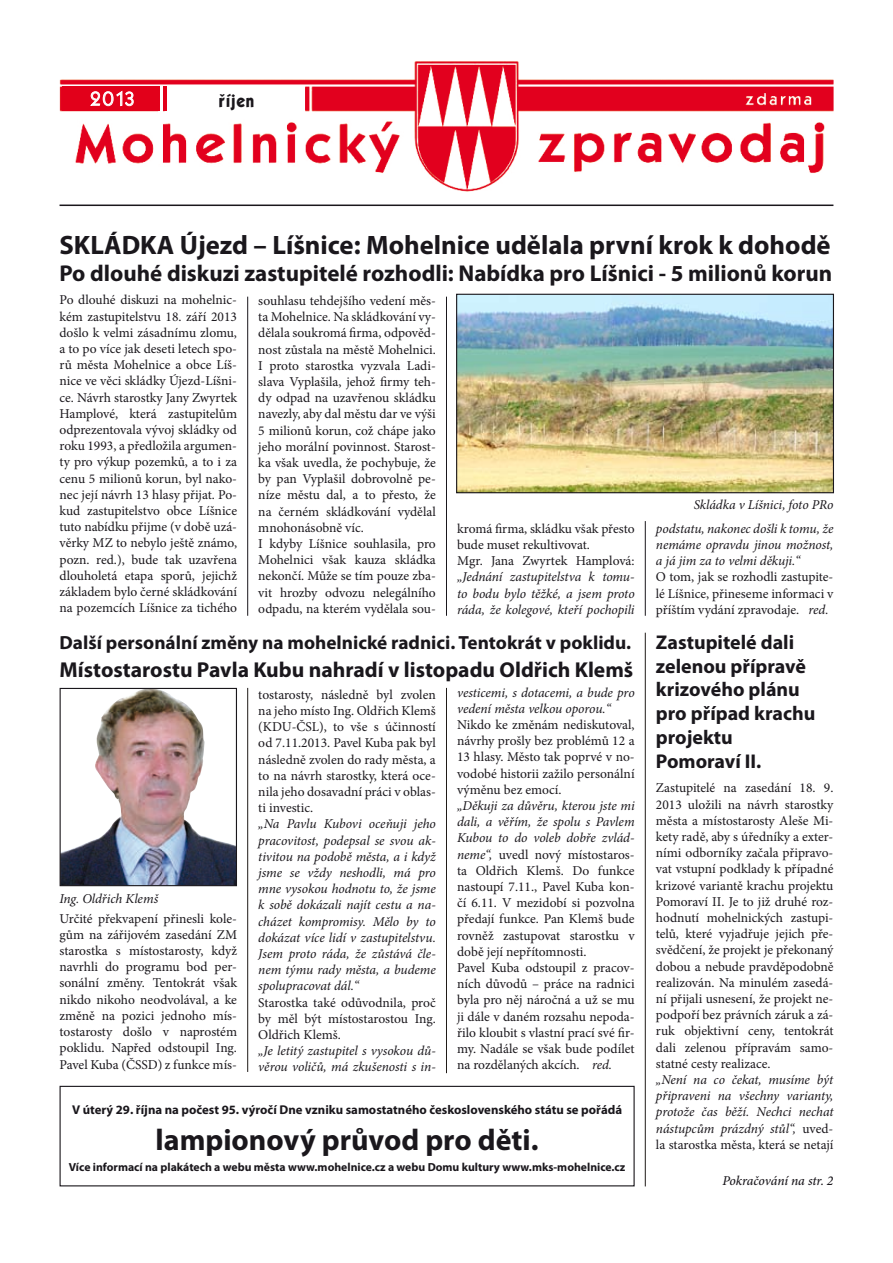
<style>
.page{position:relative;width:893px;height:1263px;background:#fff}
.page>*{position:absolute;margin:0;border:0;box-sizing:border-box;transform-origin:0 0}
.t1{font:700 30px "Myriad Pro";color:#1a171c}
.t2{font:700 26.7px "Myriad Pro";color:#1a171c}
.t3{font:700 22.95px "Myriad Pro";color:#1a171c}
.t4{font:700 21.6px "Myriad Pro";color:#1a171c}
.t5{font:700 19.95px/24px "Myriad Pro";color:#1a171c}
.t6{font:700 19.05px "Myriad Pro";color:#1a171c}
.t7{font:16.95px "Kabana";color:#fff}
.t8{font:15px "Kabana Bold CE";color:#1a171c;scale:.9 1}
.t9{font:13.5px/16.2px "Minion Pro";color:#1a171c;text-align:justify}
.t10{font:italic 13.5px/16.2px "Minion Pro";letter-spacing:-.005em;color:#1a171c;text-align:justify}
.t11{font:italic 500 13.5px "Minion Pro";letter-spacing:-.01em;color:#1a171c}
.t12{font:700 12.75px "Myriad Pro";color:#1a171c}
.t13{font:700 11.7px "Myriad Pro";color:#1a171c}
.s1{font-style:italic}
.s2{font-style:normal}
</style>
<div class="page">
<hr style="left:60px;top:205px;width:773px;height:1px;background:#1a171c">
<img style="left:60px;top:61px;width:773px;height:131px">
<div style="left:62px;top:86px;width:105px;height:25px;background:#e2001a"></div>
<svg style="left:90px;top:90px;width:44px;height:17px"></svg>
<hr style="left:160px;top:86px;width:3px;height:26px;background:#fff">
<div style="left:170px;top:91px;width:133px;height:21px;background:#fff"></div>
<img style="left:458px;top:296px;width:374px;height:195px">
<div style="left:456px;top:294px;width:378px;height:199px;border:1px solid #1a171c"></div>
<hr style="left:247px;top:297px;width:1px;height:319px;background:#1a171c">
<hr style="left:446px;top:297px;width:1px;height:319px;background:#1a171c">
<hr style="left:645px;top:521px;width:1px;height:95px;background:#1a171c">
<img style="left:62px;top:690px;width:173px;height:194px">
<div style="left:60px;top:688px;width:177px;height:198px;border:1px solid #1a171c"></div>
<div style="left:60px;top:1086px;width:575px;height:100px;border:1px solid #1a171c"></div>
<hr style="left:247px;top:688px;width:1px;height:384px;background:#201b18">
<hr style="left:446px;top:688px;width:1px;height:385px;background:#201b18">
<hr style="left:645px;top:633px;width:1px;height:553px;background:#201b18">
<p class="t7" style="left:90px;top:88px;width:45px">2013</p>
<p class="t8" style="left:218px;top:90px;width:41px">říjen</p>
<h2 class="t2" style="left:60px;top:227px;width:773px">SKLÁDKA Újezd – Líšnice: Mohelnice udělala první krok k dohodě</h2>
<h3 class="t3" style="left:60px;top:259px;width:774px">Po dlouhé diskuzi zastupitelé rozhodli: Nabídka pro Líšnici - 5 milionů korun</h3>
<p class="t9" style="left:60px;top:292px;width:179px">Po dlouhé diskuzi na mohelnic&shy;kém zastupitelstvu 18. září 2013 došlo k velmi zásadnímu zlomu, a to po více jak deseti letech spo&shy;rů města Mohelnice a obce Líš&shy;nice ve věci skládky Újezd-Líšni&shy;ce. Návrh starostky Jany Zwyrtek Hamplové, která zastupitelům odprezentovala vývoj skládky od roku 1993, a předložila argumen&shy;ty pro výkup pozemků, a to i za cenu 5 milionů korun, byl nako&shy;nec její návrh 13 hlasy přijat. Po&shy;kud zastupitelstvo obce Líšnice tuto nabídku přijme (v době uzá&shy;věrky MZ to nebylo ještě známo, pozn. red.), bude tak uzavřena dlouholetá etapa sporů, jejichž základem bylo černé skládkování na pozemcích Líšnice za tichého</p>
<p class="t9" style="left:258px;top:293px;width:179px;text-align:left">souhlasu tehdejšího vedení měs&shy;ta Mohelnice. Na skládkování vy&shy;dělala soukromá firma, odpověd&shy;nost zůstala na městě Mohelnici.<br>I proto starostka vyzvala Ladi&shy;slava Vyplašila, jehož firmy teh&shy;dy odpad na uzavřenou skládku navezly, aby dal městu dar ve výši<br>5 milionů korun, což chápe jako jeho morální povinnost. Starost&shy;ka však uvedla, že pochybuje, že by pan Vyplašil dobrovolně pe&shy;níze městu dal, a to přesto, že na černém skládkování vydělal mnohonásobně víc.<br>I kdyby Líšnice souhlasila, pro<br>Mohelnici však kauza skládka nekončí. Může se tím pouze zba&shy;vit hrozby odvozu nelegálního odpadu, na kterém vydělala sou-</p>
<p class="t10" style="left:694px;top:497px;width:141px">Skládka v Líšnici, foto PRo</p>
<p class="t9" style="left:457px;top:520px;width:179px;text-align:left">kromá firma, skládku však přesto bude muset rekultivovat.<br>Mgr. Jana Zwyrtek Hamplová:</p>
<p class="t10" style="left:457px;top:569px;width:179px">„Jednání zastupitelstva k tomu&shy;to bodu bylo těžké, a jsem proto ráda, že kolegové, kteří pochopili</p>
<p class="t10" style="left:656px;top:520px;width:179px">podstatu, nakonec došli k tomu, že nemáme opravdu jinou možnost, a já jim za to velmi děkuji.“</p>
<p class="t9" style="left:656px;top:569px;width:179px">O tom, jak se rozhodli zastupite&shy;lé Líšnice, přineseme informaci v příštím vydání zpravodaje. <span class="s1">red.</span></p>
<h3 class="t5" style="left:656px;top:629px;width:161px">Zastupitelé dali zelenou přípravě krizového plánu pro případ krachu projektu<br>Pomoraví II.</h3>
<p class="t9" style="left:656px;top:780px;width:179px">Zastupitelé na zasedání 18. 9.<br>2013 uložili na návrh starostky města a místostarosty Aleše Mi&shy;kety radě, aby s úředníky a exter&shy;ními odborníky začala připravo&shy;vat vstupní podklady k případné krizové variantě krachu projektu Pomoraví II. Je to již druhé roz&shy;hodnutí mohelnických zastupi&shy;telů, které vyjadřuje jejich pře&shy;svědčení, že projekt je překonaný dobou a nebude pravděpodobně realizován. Na minulém zasedá&shy;ní přijali usnesení, že projekt ne&shy;podpoří bez právních záruk a zá&shy;ruk objektivní ceny, tentokrát dali zelenou přípravám samo&shy;statné cesty realizace.</p>
<p class="t10" style="left:656px;top:1071px;width:179px">„Není na co čekat, musíme být připraveni na všechny varianty, protože čas běží. Nechci nechat nástupcům prázdný stůl“, <span class="s2">uved&shy;la starostka města, která se netají</span></p>
<h3 class="t6" style="left:60px;top:630px;width:573px">Další personální změny na mohelnické radnici. Tentokrát v poklidu.</h3>
<p class="t10" style="left:457px;top:684px;width:179px">vesticemi, s dotacemi, a bude pro vedení města velkou oporou.“</p>
<p class="t9" style="left:457px;top:717px;width:179px">Nikdo ke změnám nediskutoval, návrhy prošly bez problémů 12 a 13 hlasy. Město tak poprvé v no&shy;vodobé historii zažilo personální výměnu bez emocí.</p>
<p class="t9" style="left:457px;top:798px;width:179px;text-align:left"><span class="s1">„Děkuji za důvěru, kterou jste mi dali, a věřím, že spolu s Pavlem<br>Kubou to do voleb dobře zvlád&shy;neme“,</span> uvedl nový místostaros&shy;ta Oldřich Klemš. Do funkce nastoupí 7.11., Pavel Kuba kon&shy;čí 6.11. V mezidobí si pozvolna předají funkce. Pan Klemš bude rovněž zastupovat starostku v době její nepřítomnosti.<br>Pavel Kuba odstoupil z pracov&shy;ních důvodů – práce na radnici byla pro něj náročná a už se mu ji dále v daném rozsahu nepoda&shy;řilo kloubit s vlastní prací své fir&shy;my. Nadále se však bude podílet na rozdělaných akcích. <span class="s1">red.</span></p>
<p class="t12" style="left:72px;top:1101px;width:551px">V úterý 29. října na počest 95. výročí Dne vzniku samostatného československého státu se pořádá</p>
<h1 class="t1" style="left:156px;top:1120px;width:384px">lampionový průvod pro děti.</h1>
<p class="t13" style="left:69px;top:1159px;width:558px">Více informací na plakátech a webu města www.mohelnice.cz a webu Domu kultury www.mks-mohelnice.cz</p>
<h3 class="t4" style="left:60px;top:656px;width:575px">Místostarostu Pavla Kubu nahradí v listopadu Oldřich Klemš</h3>
<p class="t9" style="left:258px;top:686px;width:179px">tostarosty, následně byl zvolen na jeho místo Ing. Oldřich Klemš (KDU-ČSL), to vše s účinností od 7.11.2013. Pavel Kuba pak byl následně zvolen do rady města, a to na návrh starostky, která oce&shy;nila jeho dosavadní práci v oblas&shy;ti investic.</p>
<p class="t10" style="left:258px;top:816px;width:179px">„Na Pavlu Kubovi oceňuji jeho pracovitost, podepsal se svou ak&shy;tivitou na podobě města, a i když jsme se vždy neshodli, má pro mne vysokou hodnotu to, že jsme k sobě dokázali najít cestu a na&shy;cházet kompromisy. Mělo by to dokázat více lidí v zastupitelstvu.<br>Jsem proto ráda, že zůstává čle&shy;nem týmu rady města, a budeme spolupracovat dál.“</p>
<p class="t9" style="left:258px;top:994px;width:179px">Starostka také odůvodnila, proč by měl být místostarostou Ing.<br>Oldřich Klemš.</p>
<p class="t10" style="left:258px;top:1043px;width:179px">„Je letitý zastupitel s vysokou dů&shy;věrou voličů, má zkušenosti s in-</p>
<p class="t10" style="left:60px;top:890px;width:100px">Ing. Oldřich Klemš</p>
<p class="t9" style="left:60px;top:910px;width:179px">Určité překvapení přinesli kole&shy;gům na zářijovém zasedání ZM starostka s místostarosty, když navrhli do programu bod per&shy;sonální změny. Tentokrát však nikdo nikoho neodvolával, a ke změně na pozici jednoho mís&shy;tostarosty došlo v naprostém poklidu. Napřed odstoupil Ing.<br>Pavel Kuba (ČSSD) z funkce mís-</p>
<p class="t11" style="left:722px;top:1171px;width:113px">Pokračování na str. 2</p>
</div>
